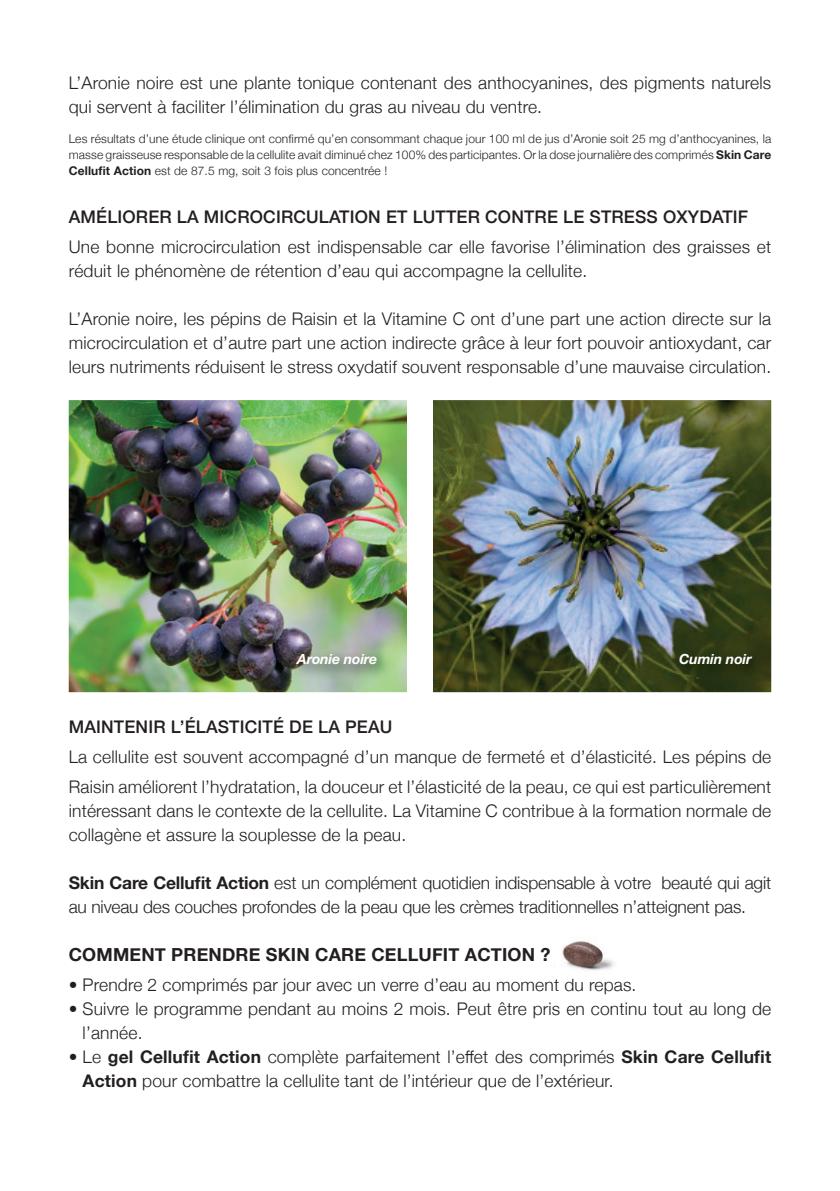
<style>
.page{position:relative;width:840px;height:1191px;background:#fff}
.page>*{position:absolute;margin:0;border:0;box-sizing:border-box;transform-origin:0 0}
.t1{font:700 18px "Helvetica Neue";letter-spacing:.01em;color:#231f20}
.t2{font:300 17.4px/24px "Helvetica Neue";letter-spacing:.01em;color:#231f20}
.t3{font:300 17.4px/24px "Helvetica Neue";letter-spacing:-.01em;color:#231f20}
.t4{font:500 17.4px "Helvetica Neue";letter-spacing:.01em;color:#231f20}
.t5{font:italic 700 14px "Helvetica Neue LT Std";letter-spacing:-.01em;color:#fff}
.t6{font:300 12px/16px "Helvetica Neue";letter-spacing:.01em;color:#231f20;text-align:justify}
.s1{font-weight:700}
</style>
<div class="page">
<img style="left:69px;top:400px;width:338px;height:292px">
<img style="left:433px;top:400px;width:337px;height:292px">
<img style="left:672px;top:647px;width:94px;height:32px">
<img style="left:290px;top:647px;width:101px;height:32px">
<img style="left:562px;top:941px;width:53px;height:30px">
<p class="t2" style="left:69px;top:69px;width:703px">L’Aronie noire est une plante tonique contenant des anthocyanines, des pigments naturels qui servent à faciliter l’élimination du gras au niveau du ventre.</p>
<p class="t6" style="left:69px;top:130px;width:703px">Les résultats d’une étude clinique ont confirmé qu’en consommant chaque jour 100 ml de jus d’Aronie soit 25 mg d’anthocyanines, la masse graisseuse responsable de la cellulite avait diminué chez 100% des participantes. Or la dose journalière des comprimés <span class="s1">Skin Care Cellufit Action</span> est de 87.5 mg, soit 3 fois plus concentrée !</p>
<p class="t4" style="left:69px;top:203px;width:680px">AMÉLIORER LA MICROCIRCULATION ET LUTTER CONTRE LE STRESS OXYDATIF</p>
<p class="t2" style="left:69px;top:233px;width:703px">Une bonne microcirculation est indispensable car elle favorise l’élimination des graisses et réduit le phénomène de rétention d’eau qui accompagne la cellulite.</p>
<p class="t2" style="left:69px;top:305px;width:703px;text-align:justify">L’Aronie noire, les pépins de Raisin et la Vitamine C ont d’une part une action directe sur la microcirculation et d’autre part une action indirecte grâce à leur fort pouvoir antioxydant, car leurs nutriments réduisent le stress oxydatif souvent responsable d’une mauvaise circulation.</p>
<p class="t5" style="left:297px;top:650px;width:81px">Aronie noire</p>
<p class="t5" style="left:678px;top:650px;width:74px">Cumin noir</p>
<p class="t4" style="left:69px;top:713px;width:325px">MAINTENIR L’ÉLASTICITÉ DE LA PEAU</p>
<p class="t2" style="left:69px;top:740px;width:703px;line-height:30px">La cellulite est souvent accompagné d’un manque de fermeté et d’élasticité. Les pépins de<br>Raisin améliorent l’hydratation, la douceur et l’élasticité de la peau, ce qui est particulièrement</p>
<p class="t2" style="left:69px;top:797px;width:703px">intéressant dans le contexte de la cellulite. La Vitamine C contribue à la formation normale de collagène et assure la souplesse de la peau.</p>
<p class="t3" style="left:69px;top:869px;width:703px"><span class="s1">Skin Care Cellufit Action</span> est un complément quotidien indispensable à votre beauté qui agit au niveau des couches profondes de la peau que les crèmes traditionnelles n’atteignent pas.</p>
<p class="t1" style="left:69px;top:940px;width:483px">COMMENT PRENDRE SKIN CARE CELLUFIT ACTION ?</p>
<p class="t2" style="left:69px;top:971px;width:569px">• Prendre 2 comprimés par jour avec un verre d’eau au moment du repas.</p>
<p class="t2" style="left:83px;top:995px;width:689px;text-indent:-14px">• Suivre le programme pendant au moins 2 mois. Peut être pris en continu tout au long de l’année.</p>
<p class="t2" style="left:83px;top:1043px;width:689px;text-indent:-14px">• Le <span class="s1">gel Cellufit Action</span> complète parfaitement l’effet des comprimés <span class="s1">Skin Care Cellufit<br>Action</span> pour combattre la cellulite tant de l’intérieur que de l’extérieur.</p>
</div>
